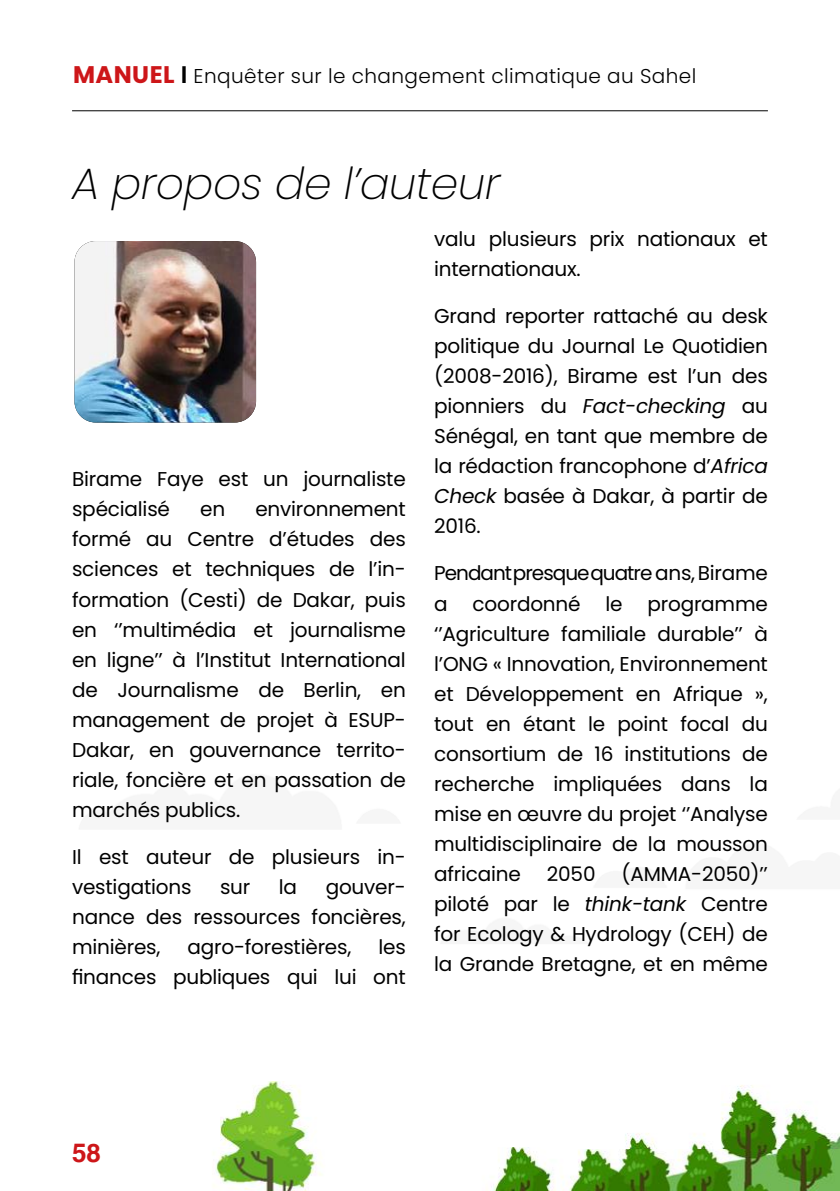
<style>
.page{position:relative;width:840px;height:1191px;background:#fff}
.page>*{position:absolute;margin:0;border:0;box-sizing:border-box;transform-origin:0 0}
.t1{font:italic 200 44px "Poppins";letter-spacing:-.01em;color:#000}
.t2{font:700 26px "Helvetica";color:#cd1619}
.t3{font:20px/30px "Poppins";letter-spacing:-.01em;color:#000;text-align:justify}
.t4{font:300 20px "Poppins";letter-spacing:.02em;color:#000}
.s1{font-weight:700;font-size:24px;color:#cd1619}
.s2{font-weight:600;font-size:24px}
.s3{font-style:italic}
</style>
<div class="page">
<img style="left:216px;top:1148px;width:106px;height:43px">
<img style="left:492px;top:1147px;width:347px;height:44px">
<img style="left:220px;top:1081px;width:88px;height:67px">
<img style="left:576px;top:1085px;width:263px;height:63px">
<hr style="left:72px;top:110px;width:695px;height:1px;background:#000">
<img style="left:74px;top:241px;width:182px;height:181px">
<p class="t4" style="left:73px;top:64px;width:624px"><span class="s1">MANUEL</span> <span class="s2">I</span> Enquêter sur le changement climatique au Sahel</p>
<h1 class="t1" style="left:72px;top:158px;width:429px">A propos de l’auteur</h1>
<p class="t3" style="left:72px;top:464px;width:335px">Birame Faye est un journaliste spécialisé</p>
<p class="t3" style="left:72px;top:494px;width:335px;text-indent:183px">environnement formé au Centre d’études des sciences et techniques de l’in&shy;formation (Cesti) de Dakar, puis en ‘’multimédia et journalisme en ligne’’ à l’Institut International de Journalisme de Berlin, en management de projet à ESUP-Dakar, en gouvernance territo&shy;riale, foncière et en passation de marchés publics.</p>
<p class="t3" style="left:72px;top:841px;width:335px">Il est auteur de plusieurs in&shy;vestigations</p>
<p class="t3" style="left:200px;top:494px;width:26px">en</p>
<p class="t3" style="left:220px;top:871px;width:32px">sur</p>
<p class="t3" style="left:279px;top:871px;width:20px">la</p>
<p class="t3" style="left:72px;top:871px;width:335px;text-indent:253px">gouver&shy;nance des ressources foncières, minières,</p>
<p class="t3" style="left:187px;top:931px;width:165px">agro-forestières,</p>
<p class="t3" style="left:72px;top:931px;width:335px;text-align:right">les<br>finances publiques qui lui ont</p>
<p class="t3" style="left:434px;top:224px;width:335px">valu plusieurs prix nationaux et internationaux.</p>
<p class="t3" style="left:434px;top:301px;width:335px">Grand reporter rattaché au desk politique du Journal Le Quotidien (2008-2016), Birame est l’un des pionniers du <span class="s3">Fact-checking</span> au Sénégal, en tant que membre de la rédaction francophone d’<span class="s3">Africa Check</span> basée à Dakar, à partir de 2016.</p>
<p class="t3" style="left:434px;top:558px;width:335px">Pendant presque quatre ans, Birame a coordonné le programme ‘’Agriculture familiale durable’’ à l’ONG « Innovation, Environnement et Développement en Afrique », tout en étant le point focal du consortium de 16 institutions de recherche impliquées dans la mise en œuvre du projet ‘’Analyse multidisciplinaire de la mousson africaine</p>
<p class="t3" style="left:434px;top:858px;width:335px;text-indent:187px">(AMMA-2050)’’ piloté par le <span class="s3">think-tank</span> Centre for Ecology &amp; Hydrology (CEH) de la Grande Bretagne, et en même</p>
<p class="t3" style="left:546px;top:858px;width:50px">2050</p>
<h2 class="t2" style="left:72px;top:1137px;width:30px">58</h2>
</div>
